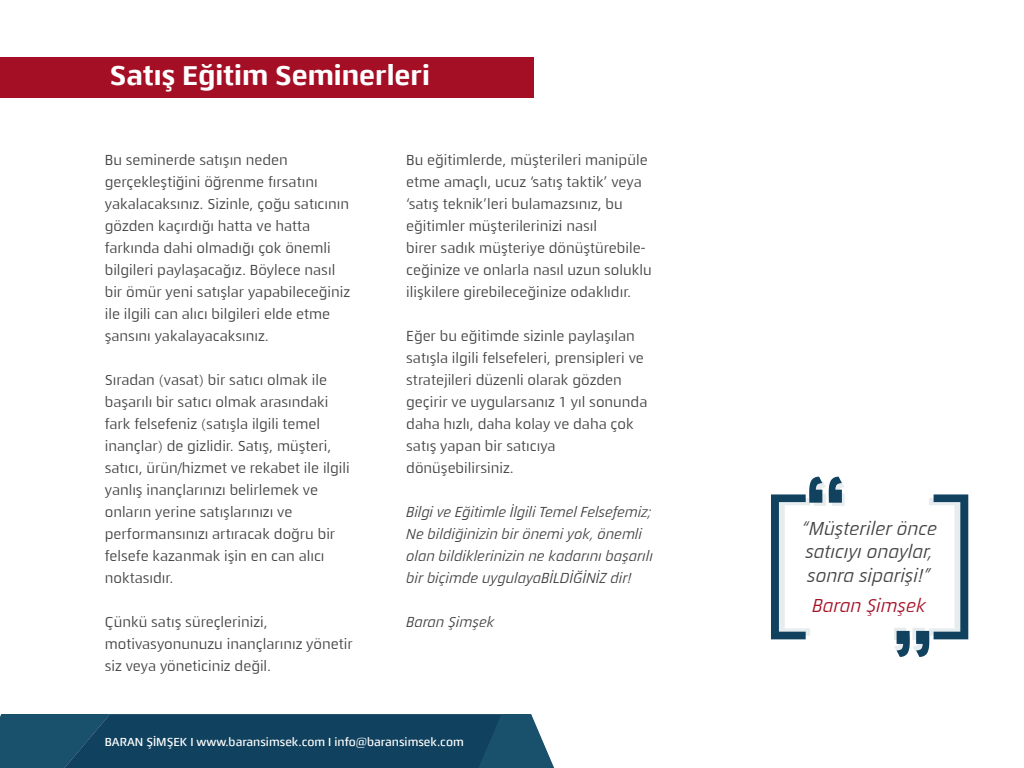
<style>
.page{position:relative;width:1024px;height:768px;background:#fff}
.page>*{position:absolute;margin:0;border:0;box-sizing:border-box;transform-origin:0 0}
.t1{font:700 28px "Quitador Sans Pro";color:#fff}
.t2{font:italic 19.3px/23.2px "Quitador Sans Pro";color:#404041}
.t3{font:italic 19.3px "Quitador Sans Pro";color:#a40f25}
.t4{font:15px/22px "Quitador Sans Pro";color:#404041}
.t5{font:italic 15px/22px "Quitador Sans Pro";color:#404041}
.t6{font:500 12px "Quitador Sans Pro";color:#fff}
</style>
<div class="page">
<div style="left:0;top:57px;width:534px;height:41px;background:#a40f25"></div>
<svg style="left:0;top:714px;width:554px;height:54px;background:#174965"></svg>
<svg style="left:894px;top:494px;width:74px;height:163px"></svg>
<svg style="left:771px;top:477px;width:74px;height:162px"></svg>
<h1 class="t1" style="left:110px;top:59px;width:322px">Satış Eğitim Seminerleri</h1>
<p class="t4" style="left:105px;top:149px;width:247px">Bu seminerde satışın neden gerçekleştiğini öğrenme fırsatını yakalacaksınız. Sizinle, çoğu satıcının gözden kaçırdığı hatta ve hatta farkında dahi olmadığı çok önemli bilgileri paylaşacağız. Böylece nasıl bir ömür yeni satışlar yapabileceğiniz ile ilgili can alıcı bilgileri elde etme şansını yakalayacaksınız.</p>
<p class="t4" style="left:105px;top:369px;width:246px">Sıradan (vasat) bir satıcı olmak ile başarılı bir satıcı olmak arasındaki fark felsefeniz (satışla ilgili temel inançlar) de gizlidir. Satış, müşteri, satıcı, ürün/hizmet ve rekabet ile ilgili yanlış inançlarınızı belirlemek ve onların yerine satışlarınızı ve performansınızı artıracak doğru bir felsefe kazanmak işin en can alıcı noktasıdır.</p>
<p class="t4" style="left:105px;top:611px;width:249px">Çünkü satış süreçlerinizi, motivasyonunuzu inançlarınız yönetir siz veya yöneticiniz değil.</p>
<p class="t4" style="left:406px;top:149px;width:247px">Bu eğitimlerde, müşterileri manipüle etme amaçlı, ucuz ‘satış taktik’ veya ‘satış teknik’leri bulamazsınız, bu eğitimler müşterilerinizi nasıl<br>birer sadık müşteriye dönüştürebile&shy;ceğinize ve onlarla nasıl uzun soluklu ilişkilere girebileceğinize odaklıdır.</p>
<p class="t4" style="left:406px;top:325px;width:243px">Eğer bu eğitimde sizinle paylaşılan satışla ilgili felsefeleri, prensipleri ve stratejileri düzenli olarak gözden geçirir ve uygularsanız 1 yıl sonunda daha hızlı, daha kolay ve daha çok satış yapan bir satıcıya dönüşebilirsiniz.</p>
<p class="t5" style="left:406px;top:501px;width:248px">Bilgi ve Eğitimle İlgili Temel Felsefemiz; Ne bildiğinizin bir önemi yok, önemli olan bildiklerinizin ne kadarını başarılı bir biçimde uygulayaBİLDİĞİNİZ dir!</p>
<p class="t5" style="left:406px;top:611px;width:90px">Baran Şimşek</p>
<p class="t6" style="left:105px;top:735px;width:361px">BARAN ŞİMŞEK I www.baransimsek.com I info@baransimsek.com</p>
<p class="t2" style="left:801px;top:517px;width:138px">“Müşteriler önce satıcıyı onaylar, sonra siparişi!”</p>
<p class="t3" style="left:812px;top:594px;width:115px">Baran Şimşek</p>
</div>
